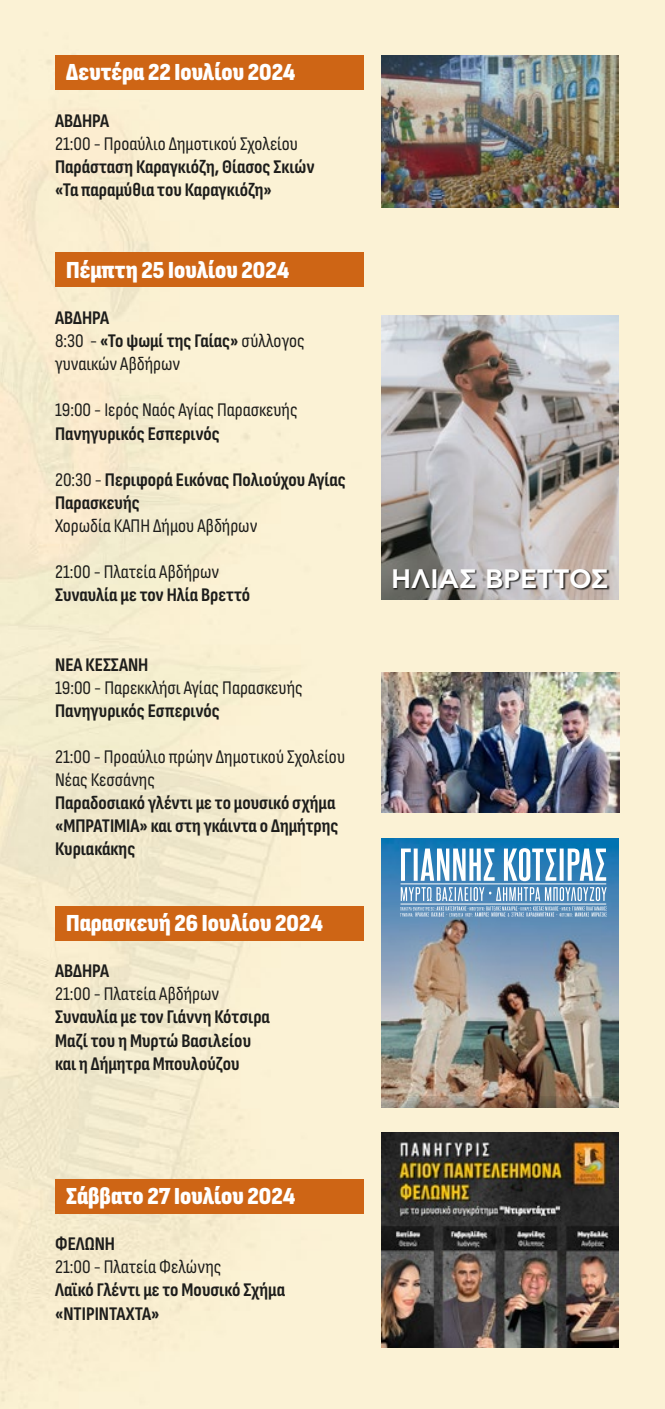
<style>
.page{position:relative;width:665px;height:1409px;background:#fff}
.page>*{position:absolute;margin:0;border:0;box-sizing:border-box;transform-origin:0 0}
.t1{font:600 26.78px "CF Asty Pro";color:#fff}
.t2{font:900 24.5px "Attractive Cond";color:#fff}
.t3{font:700 19.25px/23.1px "Attractive Cond";color:#1d1d1b}
.t4{font:19.25px/23.1px "Attractive Cond";color:#1d1d1b}
.s1{font-weight:700}
.s2{font-weight:400}
</style>
<div class="page">
<img style="left:0;top:0;width:665px;height:1409px">
<div style="left:55px;top:1179px;width:308px;height:35px;background:#ce6515"></div>
<div style="left:55px;top:907px;width:308px;height:34px;background:#ce6515"></div>
<div style="left:55px;top:252px;width:308px;height:35px;background:#ce6515"></div>
<div style="left:55px;top:56px;width:308px;height:34px;background:#ce6515"></div>
<img style="left:381px;top:315px;width:237px;height:284px">
<img style="left:390px;top:564px;width:221px;height:35px">
<img style="left:381px;top:838px;width:237px;height:258px">
<svg style="left:381px;top:1096px;width:237px;height:11px;background:#8c7564"></svg>
<svg style="left:401px;top:848px;width:205px;height:33px"></svg>
<svg style="left:400px;top:887px;width:206px;height:30px;background:#81a9cb"></svg>
<hr style="left:400px;top:883px;width:206px;height:1px;background:#fff">
<hr style="left:400px;top:904px;width:206px;height:1px;background:#fff">
<img style="left:397px;top:1107px;width:214px;height:1px">
<img style="left:381px;top:1132px;width:237px;height:216px">
<img style="left:381px;top:56px;width:237px;height:152px">
<img style="left:381px;top:673px;width:238px;height:139px">
<p class="t2" style="left:66px;top:57px;width:231px">Δευτέρα 22 Ιουλίου 2024</p>
<p class="t3" style="left:55px;top:109px;width:56px">ΑΒΔΗΡΑ</p>
<p class="t4" style="left:55px;top:132px;width:244px">21:00 - Προαύλιο Δημοτικού Σχολείου</p>
<p class="t3" style="left:55px;top:155px;width:261px">Παράσταση Καραγκιόζη, Θίασος Σκιών «Τα παραμύθια του Καραγκιόζη»</p>
<p class="t2" style="left:66px;top:254px;width:224px">Πέμπτη 25 Ιουλίου 2024</p>
<p class="t4" style="left:55px;top:306px;width:251px"><span class="s1">ΑΒΔΗΡΑ<br></span>8:30 - <span class="s1">«Το ψωμί της Γαίας»</span> σύλλογος γυναικών Αβδήρων</p>
<p class="t4" style="left:55px;top:399px;width:244px">19:00 - Ιερός Ναός Αγίας Παρασκευής</p>
<p class="t3" style="left:55px;top:421px;width:166px">Πανηγυρικός Εσπερινός</p>
<p class="t3" style="left:55px;top:468px;width:292px"><span class="s2">20:30 -</span> Περιφορά Εικόνας Πολιούχου Αγίας<br>Παρασκευής</p>
<p class="t4" style="left:55px;top:514px;width:204px">Χορωδία ΚΑΠΗ Δήμου Αβδήρων</p>
<p class="t4" style="left:55px;top:560px;width:165px">21:00 - Πλατεία Αβδήρων</p>
<p class="t3" style="left:55px;top:583px;width:196px">Συναυλία με τον Ηλία Βρεττό</p>
<p class="t3" style="left:55px;top:652px;width:95px">ΝΕΑ ΚΕΣΣΑΝΗ</p>
<p class="t4" style="left:55px;top:676px;width:249px">19:00 - Παρεκκλήσι Αγίας Παρασκευής</p>
<p class="t3" style="left:55px;top:699px;width:166px">Πανηγυρικός Εσπερινός</p>
<p class="t4" style="left:55px;top:745px;width:291px">21:00 - Προαύλιο πρώην Δημοτικού Σχολείου<br>Νέας Κεσσάνης</p>
<p class="t3" style="left:55px;top:791px;width:285px">Παραδοσιακό γλέντι με το μουσικό σχήμα «ΜΠΡΑΤΙΜΙΑ» και στη γκάιντα ο Δημήτρης<br>Κυριακάκης</p>
<p class="t2" style="left:66px;top:907px;width:258px">Παρασκευή 26 Ιουλίου 2024</p>
<p class="t3" style="left:55px;top:959px;width:56px">ΑΒΔΗΡΑ</p>
<p class="t4" style="left:55px;top:982px;width:165px">21:00 - Πλατεία Αβδήρων</p>
<p class="t3" style="left:55px;top:1005px;width:216px">Συναυλία με τον Γιάννη Κότσιρα<br>Μαζί του η Μυρτώ Βασιλείου και η Δήμητρα Μπουλούζου</p>
<p class="t2" style="left:66px;top:1180px;width:230px">Σάββατο 27 Ιουλίου 2024</p>
<p class="t3" style="left:55px;top:1232px;width:61px">ΦΕΛΩΝΗ</p>
<p class="t4" style="left:55px;top:1255px;width:168px">21:00 - Πλατεία Φελώνης</p>
<p class="t3" style="left:55px;top:1278px;width:231px">Λαϊκό Γλέντι με το Μουσικό Σχήμα «ΝΤΙΡΙΝΤΑΧΤΑ»</p>
<h1 class="t1" style="left:391px;top:562px;width:219px">ΗΛΙΑΣ ΒΡΕΤΤΟΣ</h1>
</div>
